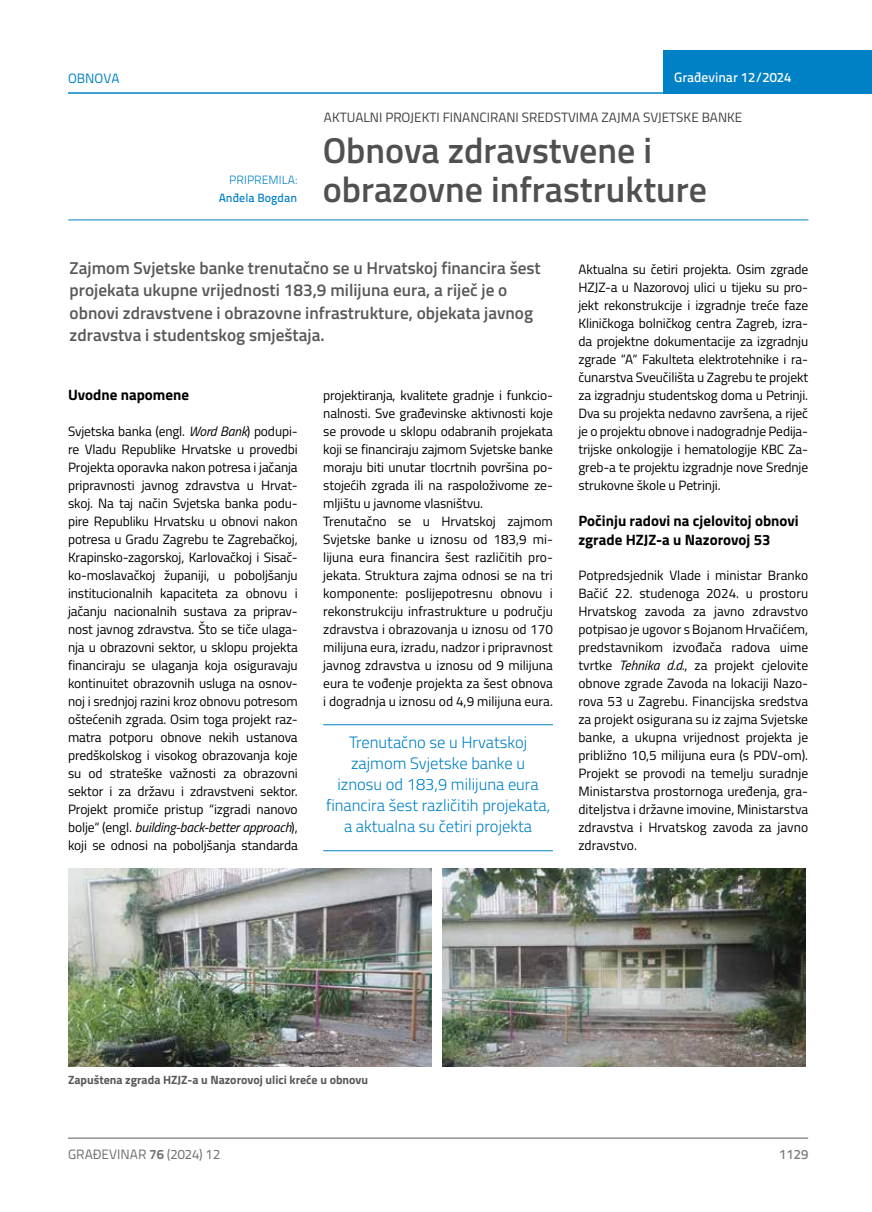
<style>
.page{position:relative;width:872px;height:1212px;background:#fff}
.page>*{position:absolute;margin:0;border:0;box-sizing:border-box;transform-origin:0 0}
.t1{font:600 36px/39px "Titillium";color:#505052}
.t2{font:600 17.25px/22.5px "Titillium";color:#58595b}
.t3{font:300 16.5px/21px "Titillium";color:#0081c6;text-align:center}
.t4{font:700 15px/19.5px "Titillium";color:#000}
.t5{font:13.5px/18px "Titillium";letter-spacing:-.01em;color:#000;text-align:justify}
.t6{font:13.5px "Titillium";color:#414042}
.t7{font:13.5px "Titillium Text 22 L";color:#6d6e71}
.t8{font:500 13.5px "Titillium Text 22 L";color:#fff}
.t9{font:13.5px "Titillium Text 22 L";color:#0081c6}
.t10{font:500 13.5px "Titillium Text 22 L";color:#797a7d}
.t11{font:700 12px "Titillium";color:#58595b}
.t12{font:500 12px "Titillium Text 22 L";color:#0081c6}
.t13{font:300 12px "Titillium Text 22 L";color:#0081c6}
.s1{font-style:italic}
.s2{font-weight:700}
</style>
<div class="page">
<div style="left:663px;top:50px;width:209px;height:44px;background:#0081c6"></div>
<hr style="left:68px;top:92px;width:804px;height:2px;background:#0081c6">
<hr style="left:68px;top:1138px;width:740px;height:1px;background:#58595b">
<hr style="left:323px;top:724px;width:230px;height:1px;background:#0081c6">
<hr style="left:323px;top:850px;width:230px;height:1px;background:#0081c6">
<hr style="left:68px;top:220px;width:740px;height:1px;background:#0081c6">
<img style="left:68px;top:868px;width:364px;height:198px">
<img style="left:442px;top:868px;width:364px;height:198px">
<p class="t9" style="left:68px;top:68px;width:53px">OBNOVA</p>
<p class="t8" style="left:674px;top:67px;width:118px">Građevinar 12/2024</p>
<p class="t13" style="left:229px;top:171px;width:69px">PRIPREMILA:</p>
<p class="t12" style="left:219px;top:188px;width:80px">Anđela Bogdan</p>
<p class="t6" style="left:324px;top:107px;width:420px">AKTUALNI PROJEKTI FINANCIRANI SREDSTVIMA ZAJMA SVJETSKE BANKE</p>
<h1 class="t1" style="left:323px;top:129px;width:386px">Obnova zdravstvene i obrazovne infrastrukture</h1>
<p class="t2" style="left:70px;top:256px;width:472px">Zajmom Svjetske banke trenutačno se u Hrvatskoj financira šest projekata ukupne vrijednosti 183,9 milijuna eura, a riječ je o obnovi zdravstvene i obrazovne infrastrukture, objekata javnog zdravstva i studentskog smještaja.</p>
<p class="t4" style="left:68px;top:384px;width:122px">Uvodne napomene</p>
<p class="t5" style="left:68px;top:421px;width:231px">Svjetska banka (engl. <span class="s1">Word Bank</span>) podupi&shy;re Vladu Republike Hrvatske u provedbi Projekta oporavka nakon potresa i jačanja pripravnosti javnog zdravstva u Hrvat&shy;skoj. Na taj način Svjetska banka podu&shy;pire Republiku Hrvatsku u obnovi nakon potresa u Gradu Zagrebu te Zagrebačkoj, Krapinsko-zagorskoj, Karlovačkoj i Sisač&shy;ko-moslavačkoj županiji, u poboljšanju institucionalnih kapaciteta za obnovu i jačanju nacionalnih sustava za priprav&shy;nost javnog zdravstva. Što se tiče ulaga&shy;nja u obrazovni sektor, u sklopu projekta financiraju se ulaganja koja osiguravaju kontinuitet obrazovnih usluga na osnov&shy;noj i srednjoj razini kroz obnovu potresom oštećenih zgrada. Osim toga projekt raz&shy;matra potporu obnove nekih ustanova predškolskog i visokog obrazovanja koje su od strateške važnosti za obrazovni sektor i za državu i zdravstveni sektor.<br>Projekt promiče pristup “izgradi nanovo bolje“ (engl. <span class="s1">building-back-better approach</span>), koji se odnosi na poboljšanja standarda</p>
<p class="t5" style="left:323px;top:385px;width:231px;text-align:left">projektiranja, kvalitete gradnje i funkcio&shy;nalnosti. Sve građevinske aktivnosti koje se provode u sklopu odabranih projekata koji se financiraju zajmom Svjetske banke moraju biti unutar tlocrtnih površina po&shy;stojećih zgrada ili na raspoloživome ze&shy;mljištu u javnome vlasništvu.<br>Trenutačno se u Hrvatskoj zajmom Svjetske banke u iznosu od 183,9 mi&shy;lijuna eura financira šest različitih pro&shy;jekata. Struktura zajma odnosi se na tri komponente: poslijepotresnu obnovu i rekonstrukciju infrastrukture u području zdravstva i obrazovanja u iznosu od 170 milijuna eura, izradu, nadzor i pripravnost javnog zdravstva u iznosu od 9 milijuna eura te vođenje projekta za šest obnova i dogradnja u iznosu od 4,9 milijuna eura.</p>
<p class="t3" style="left:326px;top:731px;width:226px">Trenutačno se u Hrvatskoj zajmom Svjetske banke u<br>iznosu od 183,9 milijuna eura financira šest različitih projekata, a aktualna su četiri projekta</p>
<p class="t5" style="left:578px;top:259px;width:231px">Aktualna su četiri projekta. Osim zgrade HZJZ-a u Nazorovoj ulici u tijeku su pro&shy;jekt rekonstrukcije i izgradnje treće faze Kliničkoga bolničkog centra Zagreb, izra&shy;da projektne dokumentacije za izgradnju zgrade “A“ Fakulteta elektrotehnike i ra&shy;čunarstva Sveučilišta u Zagrebu te projekt za izgradnju studentskog doma u Petrinji.<br>Dva su projekta nedavno završena, a riječ je o projektu obnove i nadogradnje Pedija&shy;trijske onkologije i hematologije KBC Za&shy;greb-a te projektu izgradnje nove Srednje strukovne škole u Petrinji.</p>
<p class="t4" style="left:578px;top:510px;width:222px">Počinju radovi na cjelovitoj obnovi zgrade HZJZ-a u Nazorovoj 53</p>
<p class="t5" style="left:578px;top:565px;width:231px">Potpredsjednik Vlade i ministar Branko Bačić 22. studenoga 2024. u prostoru Hrvatskog zavoda za javno zdravstvo potpisao je ugovor s Bojanom Hrvačićem, predstavnikom izvođača radova uime tvrtke <span class="s1">Tehnika d.d.</span>, za projekt cjelovite obnove zgrade Zavoda na lokaciji Nazo&shy;rova 53 u Zagrebu. Financijska sredstva za projekt osigurana su iz zajma Svjetske banke, a ukupna vrijednost projekta je približno 10,5 milijuna eura (s PDV-om).<br>Projekt se provodi na temelju suradnje Ministarstva prostornoga uređenja, gra&shy;diteljstva i državne imovine, Ministarstva zdravstva i Hrvatskog zavoda za javno zdravstvo.</p>
<p class="t11" style="left:68px;top:1071px;width:301px">Zapuštena zgrada HZJZ-a u Nazorovoj ulici kreće u obnovu</p>
<p class="t7" style="left:68px;top:1144px;width:154px">GRAĐEVINAR <span class="s2">76</span> (2024) 12</p>
<p class="t10" style="left:779px;top:1144px;width:30px">1129</p>
</div>
